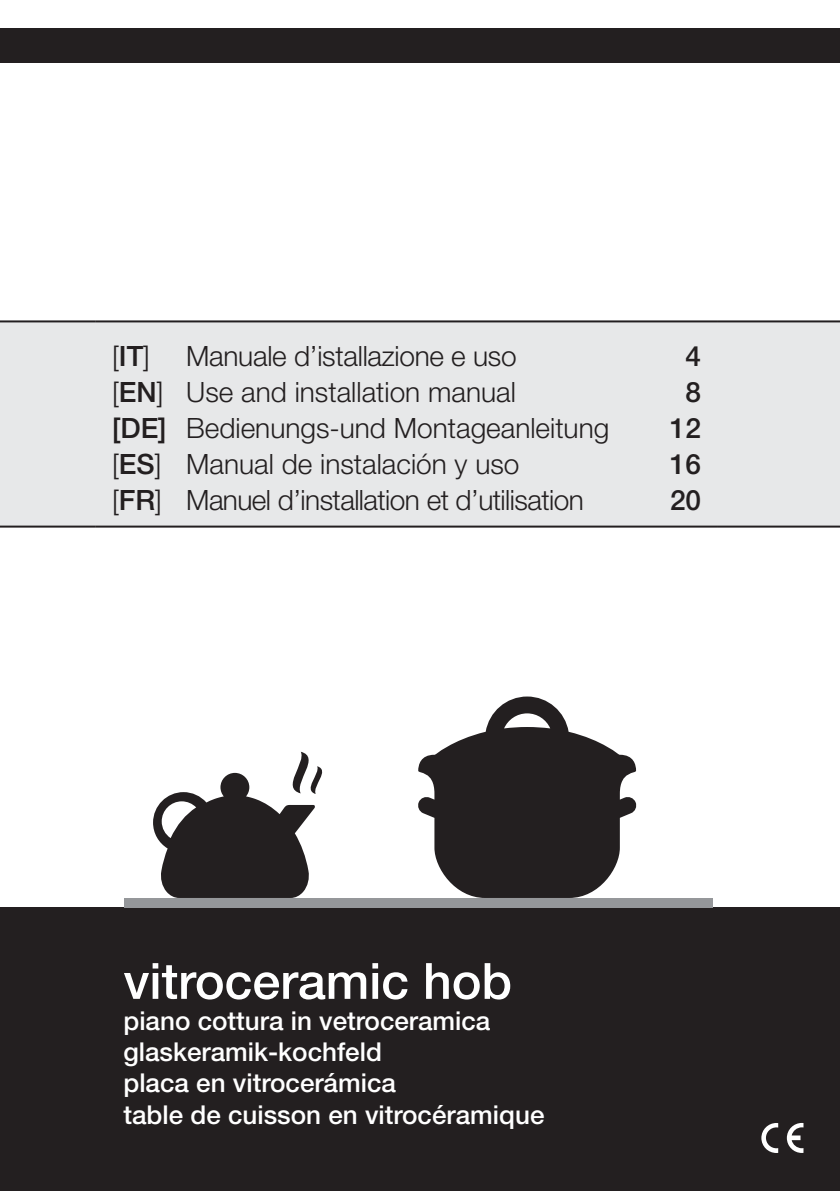
<style>
.page{position:relative;width:840px;height:1191px;background:#fff}
.page>*{position:absolute;margin:0;border:0;box-sizing:border-box;transform-origin:0 0}
.t1{font:500 50px "Helvetica Neue";color:#fff}
.t2{font:300 28px "Helvetica Neue";color:#231f20}
.t3{font:300 28px "Helvetica Neue";letter-spacing:-.02em;color:#231f20}
.t4{font:500 28px "Helvetica Neue";color:#231f20}
.t5{font:500 26px/31.2px "Helvetica Neue";color:#fff}
.s1{font-weight:500}
</style>
<div class="page">
<div style="left:0;top:907px;width:839px;height:284px;background:#231f20"></div>
<svg style="left:761px;top:1123px;width:16px;height:30px"></svg>
<svg style="left:786px;top:1123px;width:17px;height:30px"></svg>
<svg style="left:153px;top:751px;width:170px;height:147px"></svg>
<svg style="left:418px;top:696px;width:219px;height:202px"></svg>
<div style="left:0;top:28px;width:839px;height:34px;background:#231f20"></div>
<div style="left:124px;top:898px;width:587px;height:9px;background:#95979a"></div>
<div style="left:0;top:322px;width:839px;height:203px;background:#e7e8e9"></div>
<hr style="left:0;top:320px;width:95px;height:2px;background:#231f20">
<hr style="left:95px;top:320px;width:622px;height:2px;background:#231f20">
<hr style="left:717px;top:320px;width:122px;height:2px;background:#231f20">
<hr style="left:0;top:525px;width:95px;height:2px;background:#231f20">
<hr style="left:95px;top:525px;width:622px;height:2px;background:#231f20">
<hr style="left:717px;top:525px;width:122px;height:2px;background:#231f20">
<p class="t2" style="left:112px;top:333px;width:39px">[<span class="s1">IT</span>]</p>
<p class="t2" style="left:186px;top:333px;width:332px">Manuale d’istallazione e uso</p>
<p class="t4" style="left:685px;top:339px;width:17px">4</p>
<p class="t2" style="left:112px;top:369px;width:405px">[<span class="s1">EN</span>] Use and installation manual</p>
<p class="t4" style="left:685px;top:375px;width:17px">8</p>
<p class="t2" style="left:112px;top:405px;width:498px"><span class="s1">[DE]</span> Bedienungs-und Montageanleitung</p>
<p class="t4" style="left:669px;top:411px;width:33px">12</p>
<p class="t2" style="left:112px;top:441px;width:408px">[<span class="s1">ES</span>] Manual de instalación y uso</p>
<p class="t4" style="left:669px;top:447px;width:33px">16</p>
<p class="t3" style="left:112px;top:477px;width:473px">[<span class="s1">FR</span>] Manuel d’installation et d’utilisation</p>
<p class="t4" style="left:670px;top:483px;width:32px">20</p>
<h1 class="t1" style="left:123px;top:951px;width:390px">vitroceramic hob</h1>
<p class="t5" style="left:123px;top:1005px;width:422px">piano cottura in vetroceramica glaskeramik-kochfeld<br>placa en vitrocerámica<br>table de cuisson en vitrocéramique</p>
</div>
